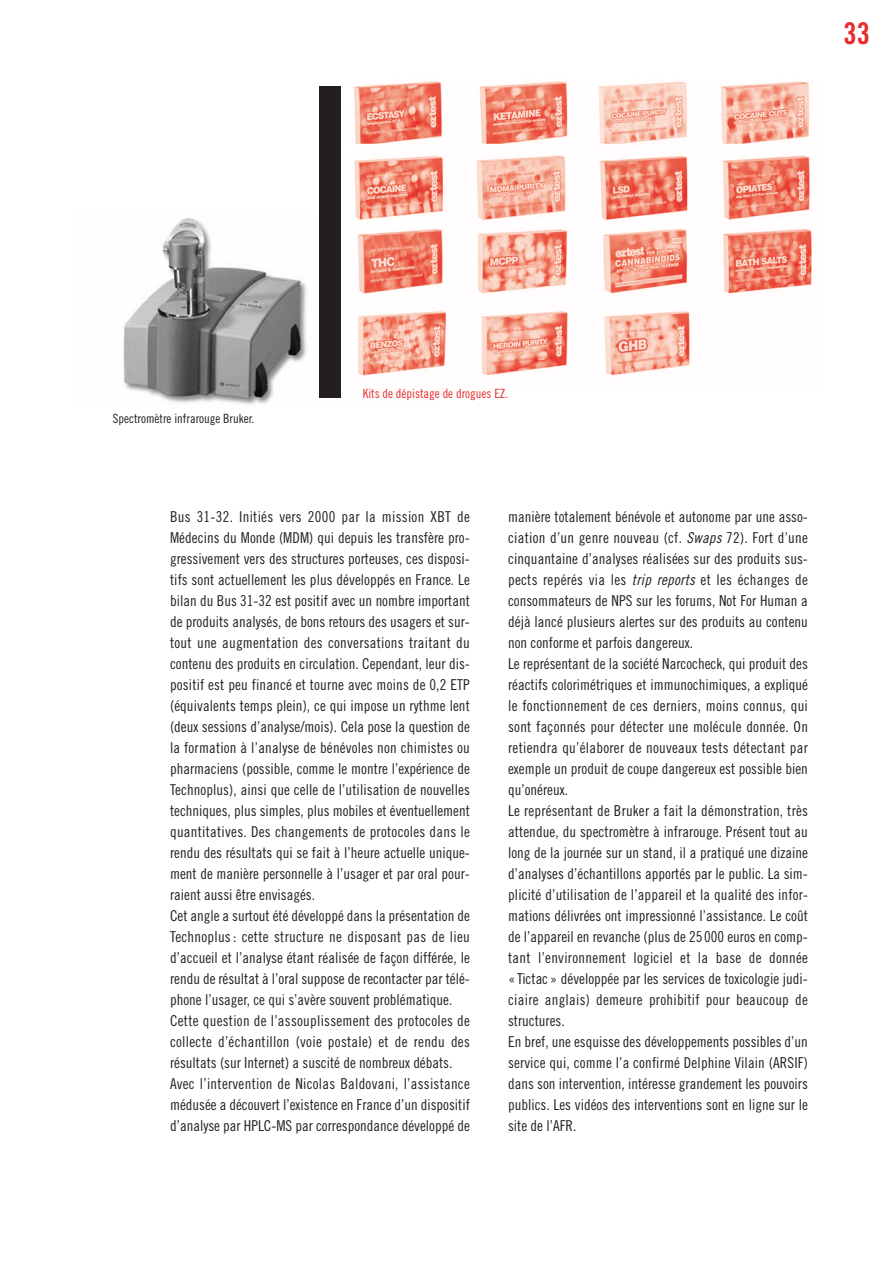
<style>
.page{position:relative;width:893px;height:1263px;background:#fff}
.page>*{position:absolute;margin:0;border:0;box-sizing:border-box;transform-origin:0 0}
.t1{font:30px "Trade Gothic Bold Cond Twenty";color:#e82b2d}
.t2{font:15px/21px "Trade Gothic Cond Eighteen";color:#231f20}
.t3{font:12.75px "Trade Gothic Cond Eighteen";color:#231f20}
.t4{font:12.75px "Trade Gothic Cond Eighteen";color:#e82b2d}
.s1{font-style:italic}
</style>
<div class="page">
<img style="left:123px;top:211px;width:218px;height:194px">
<img style="left:353px;top:80px;width:459px;height:299px">
<div style="left:319px;top:86px;width:21px;height:311px;background:#231f20"></div>
<h1 class="t1" style="left:843px;top:22px;width:28px">33</h1>
<p class="t3" style="left:113px;top:414px;width:143px">Spectromètre infrarouge Bruker.</p>
<p class="t4" style="left:363px;top:388px;width:147px">Kits de dépistage de drogues EZ.</p>
<p class="t2" style="left:170px;top:507px;width:301px">Bus 31-32. Initiés vers 2000 par la mission XBT de Médecins du Monde (MDM) qui depuis les transfère pro&shy;gressivement vers des structures porteuses, ces disposi&shy;tifs sont actuellement les plus développés en France. Le bilan du Bus 31-32 est positif avec un nombre important de produits analysés, de bons retours des usagers et sur&shy;tout une augmentation des conversations traitant du contenu des produits en circulation. Cependant, leur dis&shy;positif est peu financé et tourne avec moins de 0,2 ETP (équivalents temps plein), ce qui impose un rythme lent (deux sessions d’analyse/mois). Cela pose la question de la formation à l’analyse de bénévoles non chimistes ou pharmaciens (possible, comme le montre l’expérience de Technoplus), ainsi que celle de l’utilisation de nouvelles techniques, plus simples, plus mobiles et éventuellement quantitatives. Des changements de protocoles dans le rendu des résultats qui se fait à l’heure actuelle unique&shy;ment de manière personnelle à l’usager et par oral pour&shy;raient aussi être envisagés.<br>Cet angle a surtout été développé dans la présentation de Technoplus : cette structure ne disposant pas de lieu d’accueil et l’analyse étant réalisée de façon différée, le rendu de résultat à l’oral suppose de recontacter par télé&shy;phone l’usager, ce qui s’avère souvent problématique.<br>Cette question de l’assouplissement des protocoles de collecte d’échantillon (voie postale) et de rendu des résultats (sur Internet) a suscité de nombreux débats.<br>Avec l’intervention de Nicolas Baldovani, l’assistance médusée a découvert l’existence en France d’un dispositif d’analyse par HPLC-MS par correspondance développé de</p>
<p class="t2" style="left:508px;top:507px;width:301px">manière totalement bénévole et autonome par une asso&shy;ciation d’un genre nouveau (cf. <span class="s1">Swaps</span>72). Fort d’une cinquantaine d’analyses réalisées sur des produits sus&shy;pects repérés via les <span class="s1">trip reports</span> et les échanges de consommateurs de NPS sur les forums, Not For Human a déjà lancé plusieurs alertes sur des produits au contenu non conforme et parfois dangereux.<br>Le représentant de la société Narcocheck, qui produit des réactifs colorimétriques et immunochimiques, a expliqué le fonctionnement de ces derniers, moins connus, qui sont façonnés pour détecter une molécule donnée. On retiendra qu’élaborer de nouveaux tests détectant par exemple un produit de coupe dangereux est possible bien qu’onéreux.<br>Le représentant de Bruker a fait la démonstration, très attendue, du spectromètre à infrarouge. Présent tout au long de la journée sur un stand, il a pratiqué une dizaine d’analyses d’échantillons apportés par le public. La sim&shy;plicité d’utilisation de l’appareil et la qualité des infor&shy;mations délivrées ont impressionné l’assistance. Le coût de l’appareil en revanche (plus de 25000 euros en comp&shy;tant l’environnement logiciel et la base de donnée « Tictac » développée par les services de toxicologie judi&shy;ciaire anglais) demeure prohibitif pour beaucoup de structures.<br>En bref, une esquisse des développements possibles d’un service qui, comme l’a confirmé Delphine Vilain (ARSIF) dans son intervention, intéresse grandement les pouvoirs publics. Les vidéos des interventions sont en ligne sur le site de l’AFR.</p>
</div>
